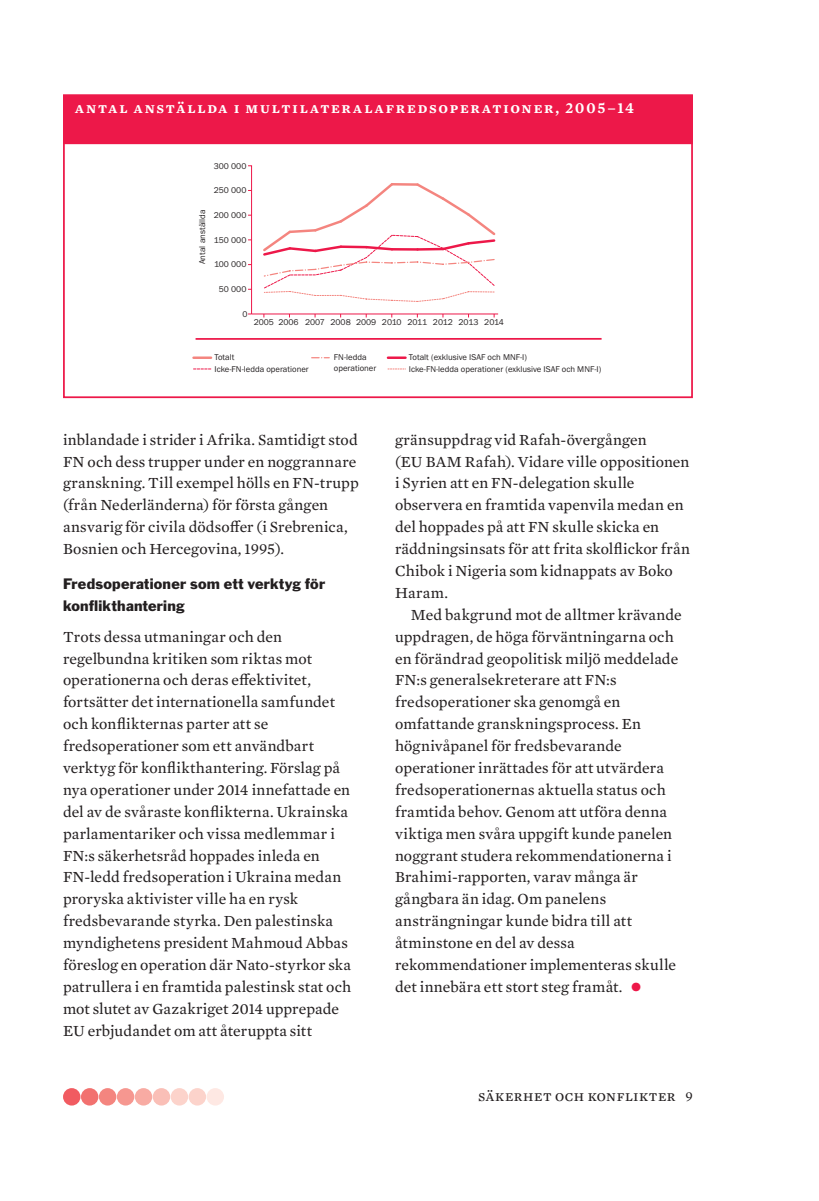
<style>
.page{position:relative;width:819px;height:1201px;background:#fff}
.page>*{position:absolute;margin:0;border:0;box-sizing:border-box;transform-origin:0 0}
.t1{font:15.75px/21.9px "Mercury Text G2";letter-spacing:.01em;color:#231f20}
.t2{font:15.75px "Mercury Text G3 Semibold SC";letter-spacing:.115em;color:#fff}
.t3{font:15.75px "Mercury Text G2 Roman SC";letter-spacing:.03em;color:#231f20}
.t4{font:14px/21.9px "Franklin Gothic";letter-spacing:.015em;color:#231f20}
.t5{font:8.75px/11.2px "Franklin Gothic";color:#231f20}
.s1{font-size:31.5px;color:#ed1849}
.s2{font-size:14px}
</style>
<div class="page">
<div style="left:206px;top:1088px;width:18px;height:17px;background:#fee8e3;border-radius:50%"></div>
<div style="left:189px;top:1088px;width:17px;height:17px;background:#fcd3cb;border-radius:50%"></div>
<div style="left:171px;top:1088px;width:17px;height:17px;background:#fcd3cb;border-radius:50%"></div>
<div style="left:153px;top:1088px;width:17px;height:17px;background:#fabfb7;border-radius:50%"></div>
<div style="left:135px;top:1088px;width:17px;height:17px;background:#f8aba3;border-radius:50%"></div>
<div style="left:117px;top:1088px;width:17px;height:17px;background:#f69790;border-radius:50%"></div>
<div style="left:99px;top:1088px;width:17px;height:17px;background:#f4857f;border-radius:50%"></div>
<div style="left:81px;top:1088px;width:17px;height:17px;background:#f2716f;border-radius:50%"></div>
<div style="left:63px;top:1088px;width:17px;height:17px;background:#f15b61;border-radius:50%"></div>
<div style="left:64px;top:95px;width:628px;height:48px;background:#ed1849"></div>
<div style="left:63px;top:94px;width:630px;height:50px;border:2px solid #ed1849"></div>
<svg style="left:311px;top:357px;width:18px;height:1px"></svg>
<hr style="left:388px;top:356px;width:17px;height:3px;background:#ed1849">
<svg style="left:388px;top:369px;width:17px;height:1px"></svg>
<hr style="left:193px;top:356px;width:18px;height:3px;background:#f4857f">
<svg style="left:193px;top:369px;width:18px;height:1px"></svg>
<hr style="left:251px;top:314px;width:247px;height:1px;background:#ed1849">
<svg style="left:248px;top:165px;width:4px;height:150px"></svg>
<svg style="left:263px;top:183px;width:233px;height:119px"></svg>
<hr style="left:195px;top:338px;width:406px;height:2px;background:#ed1849">
<p class="t2" style="left:75px;top:98px;width:560px">antal anställda i multilateralafredsoperationer, 2005–14</p>
<p class="t5" style="left:214px;top:161px;width:34px">300 000</p>
<p class="t5" style="left:197px;top:264px;width:56px;rotate:-90deg">Antal anställda</p>
<p class="t5" style="left:214px;top:186px;width:34px">250 000</p>
<p class="t5" style="left:214px;top:210px;width:34px">200 000</p>
<p class="t5" style="left:214px;top:235px;width:34px">150 000</p>
<p class="t5" style="left:214px;top:259px;width:34px">100 000</p>
<p class="t5" style="left:219px;top:285px;width:29px">50 000</p>
<p class="t5" style="left:242px;top:309px;width:7px">0</p>
<p class="t5" style="left:254px;top:317px;width:252px">2005 2006 2007 2008 2009 2010 2011 2012 2013 2014</p>
<p class="t5" style="left:214px;top:352px;width:96px">Totalt<br>Icke-FN-ledda operationer</p>
<p class="t5" style="left:334px;top:353px;width:44px;line-height:10.3px">FN-ledda operationer</p>
<p class="t5" style="left:409px;top:352px;width:194px">Totalt (exklusive ISAF och MNF-I)<br>Icke-FN-ledda operationer (exklusive ISAF och MNF-I)</p>
<p class="t1" style="left:63px;top:429px;width:297px">inblandade i strider i Afrika. Samtidigt stod FN och dess trupper under en noggrannare granskning. Till exempel hölls en FN-trupp (från Nederländerna) för första gången ansvarig för civila dödsoffer (i Srebrenica, Bosnien och Hercegovina, 1995).</p>
<p class="t4" style="left:63px;top:574px;width:264px">Fredsoperationer som ett verktyg för konflikthantering</p>
<p class="t1" style="left:63px;top:626px;width:290px">Trots dessa utmaningar och den regelbundna kritiken som riktas mot operationerna och deras effektivitet, fortsätter det internationella samfundet och konflikternas parter att se fredsoperationer som ett användbart verktyg för konflikthantering. Förslag på nya operationer under 2014 innefattade en del av de svåraste konflikterna. Ukrainska parlamentariker och vissa medlemmar i FN:s säkerhetsråd hoppades inleda en FN-ledd fredsoperation i Ukraina medan proryska aktivister ville ha en rysk fredsbevarande styrka. Den palestinska myndighetens president Mahmoud Abbas föreslog en operation där Nato-styrkor ska patrullera i en framtida palestinsk stat och mot slutet av Gazakriget 2014 upprepade EU erbjudandet om att återuppta sitt</p>
<p class="t1" style="left:395px;top:429px;width:296px">gränsuppdrag vid Rafah-övergången<br>(EU BAM Rafah). Vidare ville oppositionen i Syrien att en FN-delegation skulle observera en framtida vapenvila medan en del hoppades på att FN skulle skicka en räddningsinsats för att frita skolflickor från Chibok i Nigeria som kidnappats av Boko Haram.</p>
<p class="t1" style="left:395px;top:604px;width:288px;text-indent:16px">Med bakgrund mot de alltmer krävande uppdragen, de höga förväntningarna och en förändrad geopolitisk miljö meddelade FN:s generalsekreterare att FN:s fredsoperationer ska genomgå en omfattande granskningsprocess. En högnivåpanel för fredsbevarande operationer inrättades för att utvärdera fredsoperationernas aktuella status och framtida behov. Genom att utföra denna viktiga men svåra uppgift kunde panelen noggrant studera rekommendationerna i Brahimi-rapporten, varav många är gångbara än idag. Om panelens ansträngningar kunde bidra till att åtminstone en del av dessa rekommendationer implementeras skulle det innebära ett stort steg framåt. <span class="s1">•</span></p>
<p class="t3" style="left:478px;top:1086px;width:216px">säkerhet och konflikter <span class="s2">9</span></p>
</div>
